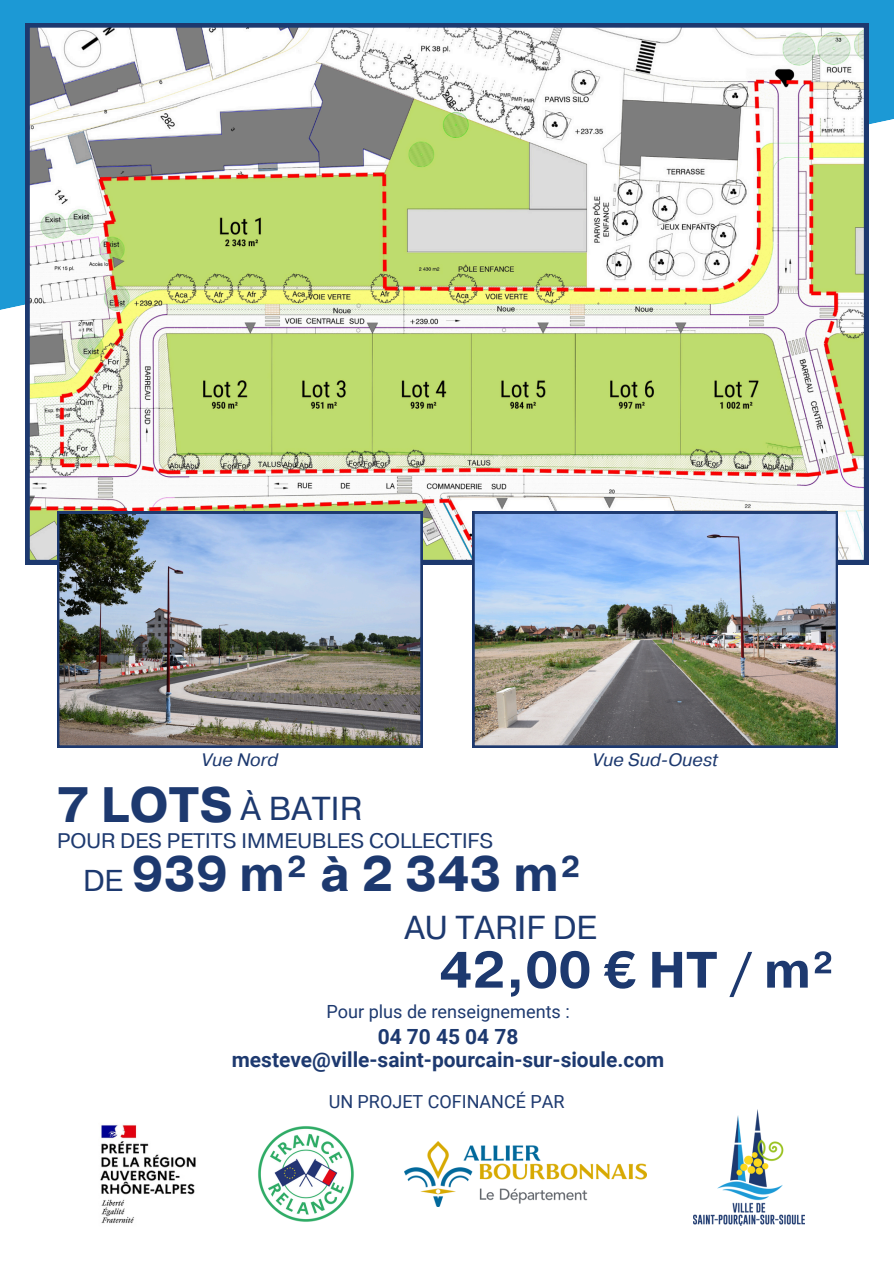
<style>
.page{position:relative;width:894px;height:1264px;background:#fff}
.page>*{position:absolute;margin:0;border:0;box-sizing:border-box;transform-origin:0 0}
.t1{font:700 51px "Pragmatica";color:#1d396f}
.t2{font:700 49.5px "Pragmatica";color:#1d396f}
.t3{font:33px "Pragmatica";color:#1d396f}
.t4{font:30px "Pragmatica";color:#1d396f}
.t5{font:21px "Pragmatica";color:#1d396f}
.t6{font:700 20.85px/22.5px "Roboto";color:#1d396f;text-align:center}
.t7{font:18.15px "Roboto";color:#1d396f}
.t8{font:18px "Roboto";color:#1d396f}
.t9{font:italic 18px "Pragmatica";color:#1d396f}
</style>
<div class="page">
<svg style="left:0;top:0;width:893px;height:391px;fill:#1c99d5"></svg>
<svg style="left:25px;top:23px;width:843px;height:541px"></svg>
<img style="left:100px;top:1125px;width:96px;height:99px">
<img style="left:404px;top:1141px;width:242px;height:64px">
<img style="left:693px;top:1109px;width:111px;height:115px">
<img style="left:258px;top:1126px;width:96px;height:96px">
<img style="left:57px;top:511px;width:365px;height:236px">
<img style="left:472px;top:511px;width:365px;height:236px">
<p class="t9" style="left:201px;top:747px;width:78px">Vue Nord</p>
<p class="t9" style="left:592px;top:747px;width:127px">Vue Sud-Ouest</p>
<h4 class="t2" style="left:57px;top:772px;width:177px">7 LOTS</h4>
<h3 class="t3" style="left:240px;top:787px;width:123px">À BATIR</h3>
<p class="t5" style="left:57px;top:827px;width:437px">POUR DES PETITS IMMEUBLES COLLECTIFS</p>
<h3 class="t4" style="left:83px;top:860px;width:41px">DE</h3>
<h2 class="t2" style="left:131px;top:841px;width:452px">939 m² à 2 343 m²</h2>
<h2 class="t3" style="left:404px;top:906px;width:194px">AU TARIF DE</h2>
<h5 class="t1" style="left:439px;top:936px;width:397px">42,00 € HT / m²</h5>
<h6 class="t7" style="left:326px;top:1001px;width:245px">Pour plus de renseignements :</h6>
<h6 class="t6" style="left:232px;top:1025px;width:434px">04 70 45 04 78 mesteve@ville-saint-pourcain-sur-sioule.com</h6>
<h3 class="t8" style="left:328px;top:1091px;width:237px">UN PROJET COFINANCÉ PAR</h3>
</div>
